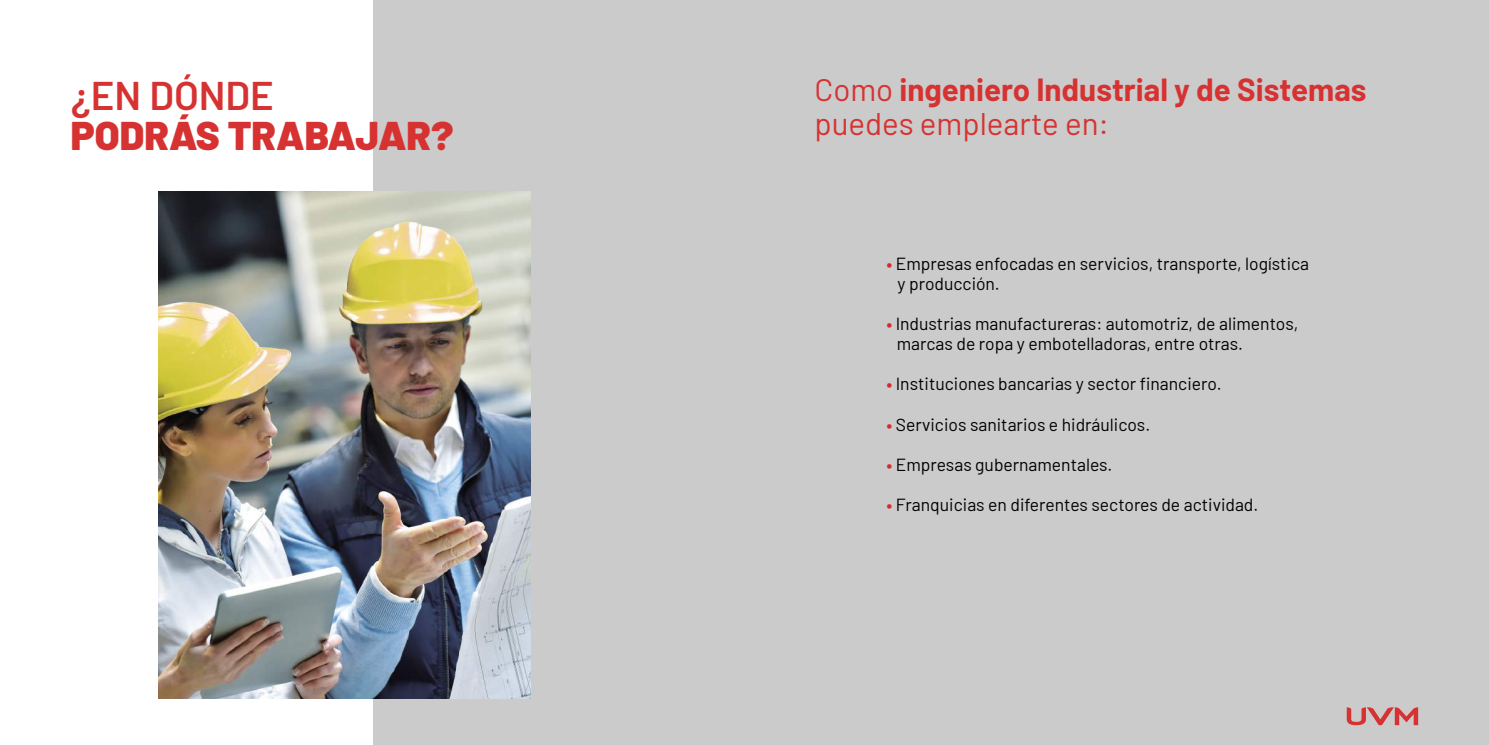
<style>
.page{position:relative;width:1489px;height:745px;background:#fff}
.page>*{position:absolute;margin:0;border:0;box-sizing:border-box;transform-origin:0 0}
.t1{font:900 40px "Barlow";color:#d73232}
.t2{font:600 40px "Barlow";color:#d73232}
.t3{font:700 31.25px/33.8px "Barlow";color:#d73232}
.t4{font:17.5px/20px "Barlow";color:#000}
.s1{font-weight:400}
.s2{font-family:"Myriad Pro";font-weight:700;color:#d52a2f}
</style>
<div class="page">
<div style="left:373px;top:0;width:1115px;height:744px;background:#cbcbcb"></div>
<img style="left:159px;top:191px;width:372px;height:507px">
<svg style="left:1346px;top:707px;width:71px;height:17px"></svg>
<h1 class="t2" style="left:71px;top:66px;width:204px">¿EN DÓNDE</h1>
<h1 class="t1" style="left:71px;top:106px;width:384px">PODRÁS TRABAJAR?</h1>
<h2 class="t3" style="left:814px;top:71px;width:553px"><span class="s1">Como</span> ingeniero Industrial y de Sistemas <span class="s1">puedes emplearte en:</span></h2>
<p class="t4" style="left:897px;top:252px;width:413px;text-indent:-11px"><span class="s2">•</span> Empresas enfocadas en servicios, transporte, logística y producción.</p>
<p class="t4" style="left:896px;top:312px;width:403px;text-indent:-11px"><span class="s2">•</span> Industrias manufactureras: automotriz, de alimentos, marcas de ropa y embotelladoras, entre otras.</p>
<p class="t4" style="left:886px;top:372px;width:337px"><span class="s2">•</span> Instituciones bancarias y sector financiero.</p>
<p class="t4" style="left:886px;top:412px;width:265px"><span class="s2">•</span> Servicios sanitarios e hidráulicos.</p>
<p class="t4" style="left:886px;top:452px;width:228px"><span class="s2">•</span> Empresas gubernamentales.</p>
<p class="t4" style="left:886px;top:492px;width:373px"><span class="s2">•</span> Franquicias en diferentes sectores de actividad.</p>
</div>
